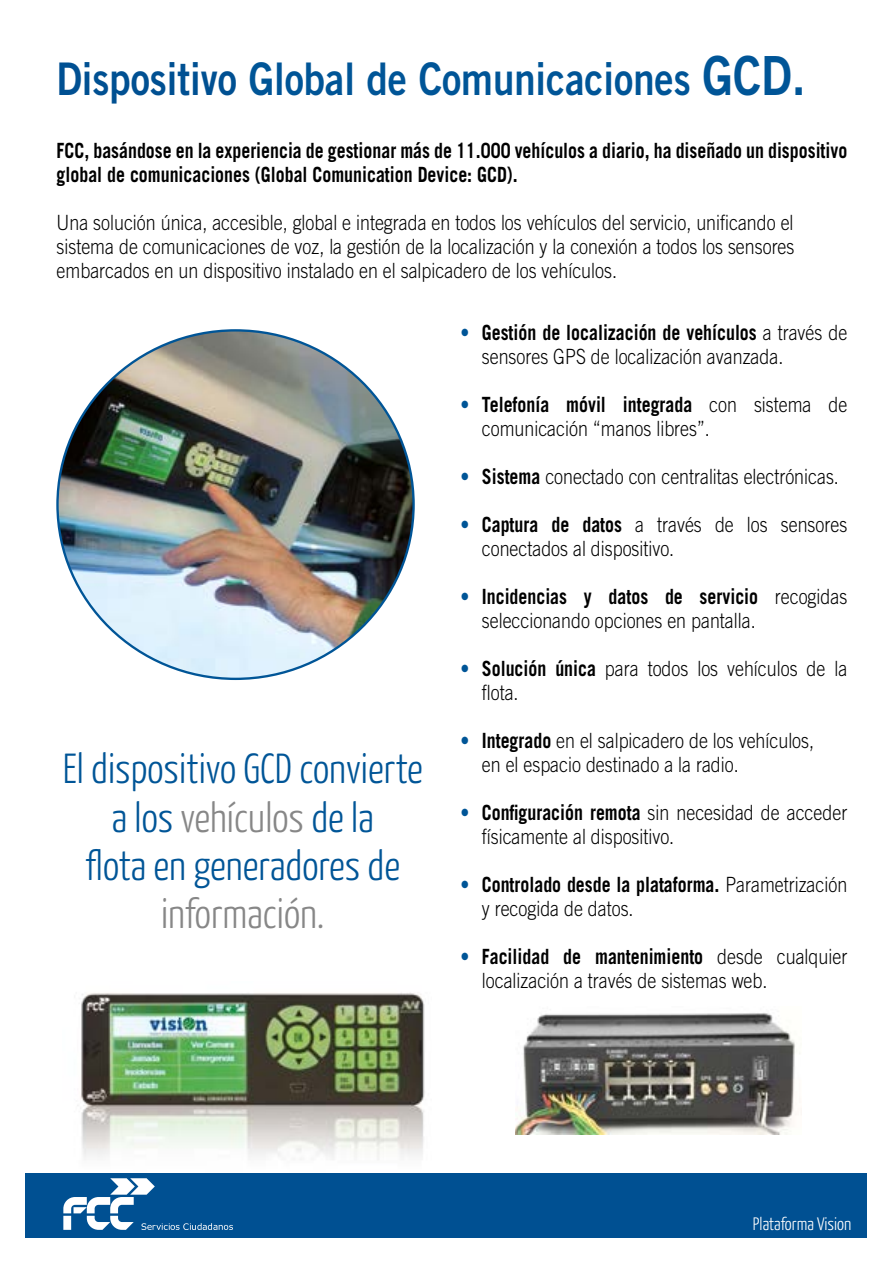
<style>
.page{position:relative;width:893px;height:1263px;background:#fff}
.page>*{position:absolute;margin:0;border:0;box-sizing:border-box;transform-origin:0 0}
.t1{font:45px "Trade Gothic Bold Two";color:#005597;scale:.85 1}
.t2{font:300 42px/48.3px "Yanone Kaffeesatz";color:#005597;text-align:center}
.t3{font:300 42px "Yanone Kaffeesatz";color:#878787}
.t4{font:300 21px/24px "Trade Gothic";color:#000;scale:.85 1}
.t5{font:700 21px/24.2px "Trade Gothic";color:#000;scale:.85 1}
.t6{font:300 18px "Yanone Kaffeesatz";color:#fff}
.s1{color:#005092}
.s2{font-size:54px}
.s3{color:#878787}
.s4{font-weight:700;color:#005597}
.s5{font-weight:700}
</style>
<div class="page">
<img style="left:77px;top:992px;width:348px;height:168px">
<div style="left:26px;top:1173px;width:841px;height:64px;background:#005092"></div>
<svg style="left:63px;top:1178px;width:170px;height:52px"></svg>
<img style="left:516px;top:1013px;width:284px;height:121px">
<img style="left:57px;top:330px;width:357px;height:349px">
<h1 class="t1" style="left:56px;top:51px;width:883px"><span class="s1">Dispositivo</span> Global de Comunicaciones <span class="s2">GCD.</span></h1>
<p class="t5" style="left:57px;top:138px;width:932px">FCC, basándose en la experiencia de gestionar más de 11.000 vehículos a diario, ha diseñado un dispositivo global de comunicaciones (Global Comunication Device: GCD).</p>
<p class="t4" style="left:57px;top:210px;width:869px;text-align:justify">Una solución única, accesible, global e integrada en todos los vehículos del servicio, unificando el sistema de comunicaciones de voz, la gestión de la localización y la conexión a todos los sensores embarcados en un dispositivo instalado en el salpicadero de los vehículos.</p>
<h2 class="t2" style="left:63px;top:743px;width:362px">El dispositivo GCD convierte a los <span class="s3">vehículos</span> de la<br>flota en generadores de</h2>
<h2 class="t3" style="left:161px;top:888px;width:165px">información.</h2>
<p class="t4" style="left:482px;top:320px;width:431px;text-indent:-21px"><span class="s4">•</span> <span class="s5">Gestión de localización de vehículos</span> a través de sensores GPS de localización avanzada.</p>
<p class="t4" style="left:482px;top:392px;width:431px;text-indent:-21px"><span class="s4">•</span> <span class="s5">Telefonía móvil integrada</span> con sistema de comunicación “manos libres”.</p>
<p class="t4" style="left:461px;top:464px;width:447px"><span class="s4">•</span> <span class="s5">Sistema</span> conectado con centralitas electrónicas.</p>
<p class="t4" style="left:482px;top:512px;width:431px;text-indent:-21px"><span class="s4">•</span> <span class="s5">Captura de datos</span> a través de los sensores conectados al dispositivo.</p>
<p class="t4" style="left:482px;top:584px;width:431px;text-indent:-21px"><span class="s4">•</span> <span class="s5">Incidencias y datos de servicio</span> recogidas seleccionando opciones en pantalla.</p>
<p class="t4" style="left:482px;top:656px;width:431px;text-indent:-21px"><span class="s4">•</span> <span class="s5">Solución única</span> para todos los vehículos de la flota.</p>
<p class="t4" style="left:482px;top:728px;width:392px;text-indent:-21px"><span class="s4">•</span> <span class="s5">Integrado</span> en el salpicadero de los vehículos, en el espacio destinado a la radio.</p>
<p class="t4" style="left:482px;top:800px;width:431px;text-indent:-21px"><span class="s4">•</span> <span class="s5">Configuración remota</span> sin necesidad de acceder físicamente al dispositivo.</p>
<p class="t4" style="left:482px;top:872px;width:431px;text-indent:-21px"><span class="s4">•</span> <span class="s5">Controlado desde la plataforma.</span> Parametrización y recogida de datos.</p>
<p class="t4" style="left:482px;top:944px;width:431px;text-indent:-21px"><span class="s4">•</span> <span class="s5">Facilidad de mantenimiento</span> desde cualquier localización a través de sistemas web.</p>
<p class="t6" style="left:753px;top:1213px;width:100px">Plataforma Vision</p>
</div>
